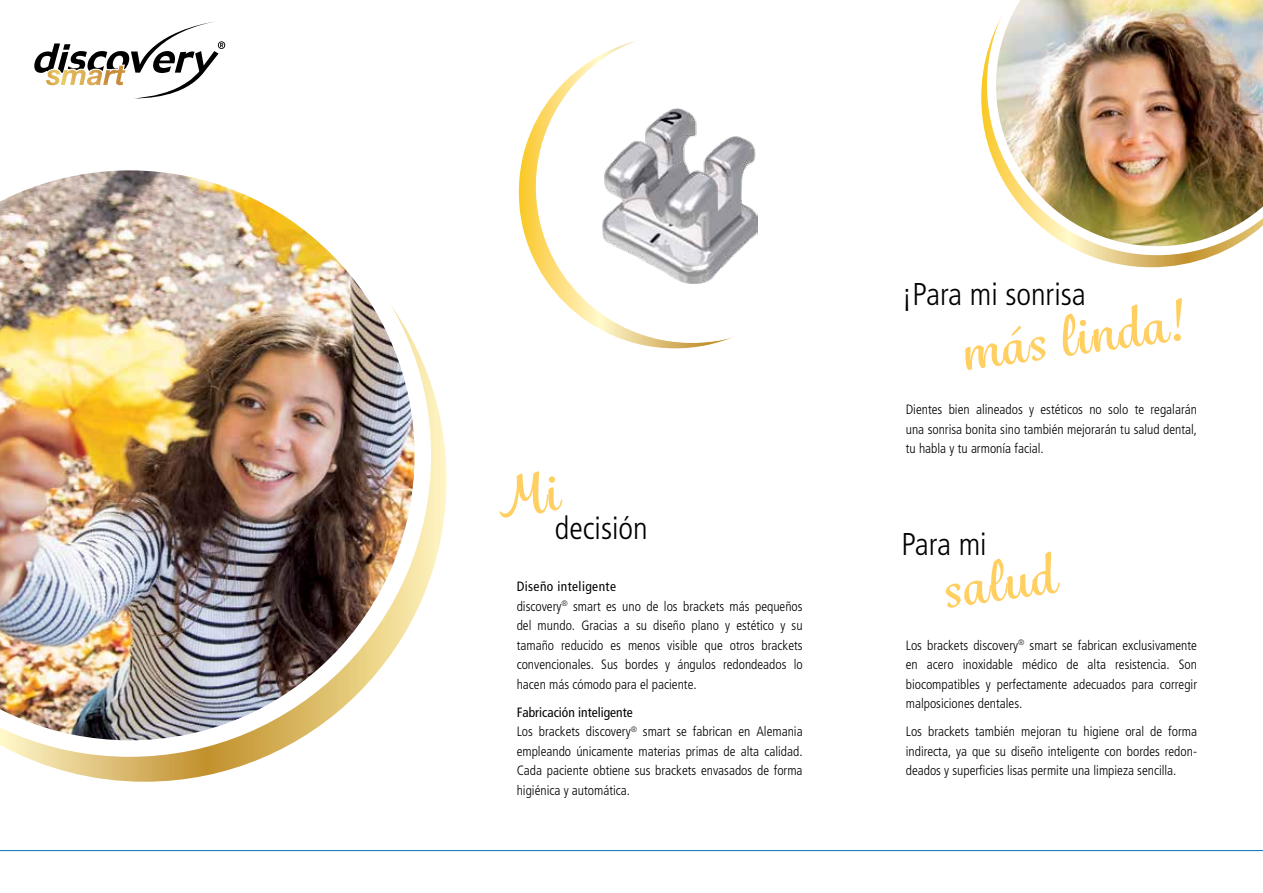
<style>
.page{position:relative;width:1263px;height:893px;background:#fff}
.page>*{position:absolute;margin:0;border:0;box-sizing:border-box;transform-origin:0 0}
.t1{font:700 54px "Grafolita Script";color:#ffcf62}
.t2{font:300 condensed 31.5px "Frutiger LT Std";color:#000}
.t3{font:300 condensed 13.5px/19.5px "Frutiger LT Std";color:#000;text-align:justify}
.s1{font-weight:400}
</style>
<div class="page">
<hr style="left:0;top:850px;width:1263px;height:1px;background:#0072bc">
<svg style="left:981px;top:53px;width:234px;height:214px"></svg>
<img style="left:987px;top:0;width:276px;height:255px">
<svg style="left:519px;top:36px;width:312px;height:312px"></svg>
<div style="left:536px;top:31px;width:312px;height:311px;background:#fff;border-radius:50%"></div>
<img style="left:603px;top:108px;width:155px;height:175px">
<svg style="left:34px;top:21px;width:191px;height:78px"></svg>
<svg style="left:25px;top:384px;width:421px;height:398px"></svg>
<img style="left:0;top:170px;width:431px;height:587px">
<h2 class="t2" style="left:555px;top:510px;width:94px">decisión</h2>
<p class="t3" style="left:517px;top:577px;width:287px;text-align:left"><span class="s1">Diseño inteligente<br></span>discovery<sup>®</sup> smart es uno de los brackets más pequeños del mundo. Gracias a su diseño plano y estético y su tamaño reducido es menos visible que otros brackets convencionales. Sus bordes y ángulos redondeados lo hacen más cómodo para el paciente.</p>
<p class="t3" style="left:517px;top:703px;width:287px;text-align:left"><span class="s1">Fabricación inteligente<br></span>Los brackets discovery<sup>®</sup> smart se fabrican en Alemania empleando únicamente materias primas de alta calidad.<br>Cada paciente obtiene sus brackets envasados de forma higiénica y automática.</p>
<h2 class="t2" style="left:901px;top:277px;width:186px">¡Para mi sonrisa</h2>
<h1 class="t1" style="left:955px;top:315px;width:226px;rotate:-8deg">más linda!</h1>
<p class="t3" style="left:906px;top:400px;width:293px">Dientes bien alineados y estéticos no solo te regalarán una sonrisa bonita sino también mejorarán tu salud dental, tu habla y tu armonía facial.</p>
<h2 class="t2" style="left:901px;top:526px;width:87px">Para mi</h2>
<h1 class="t1" style="left:936px;top:553px;width:115px;rotate:-8deg">salud</h1>
<p class="t3" style="left:906px;top:636px;width:293px">Los brackets discovery<sup>®</sup> smart se fabrican exclusivamente en acero inoxidable médico de alta resistencia. Son biocompatibles y perfectamente adecuados para corregir malposiciones dentales.</p>
<p class="t3" style="left:906px;top:722px;width:293px">Los brackets también mejoran tu higiene oral de forma indirecta, ya que su diseño inteligente con bordes redon&shy;deados y superficies lisas permite una limpieza sencilla.</p>
</div>
